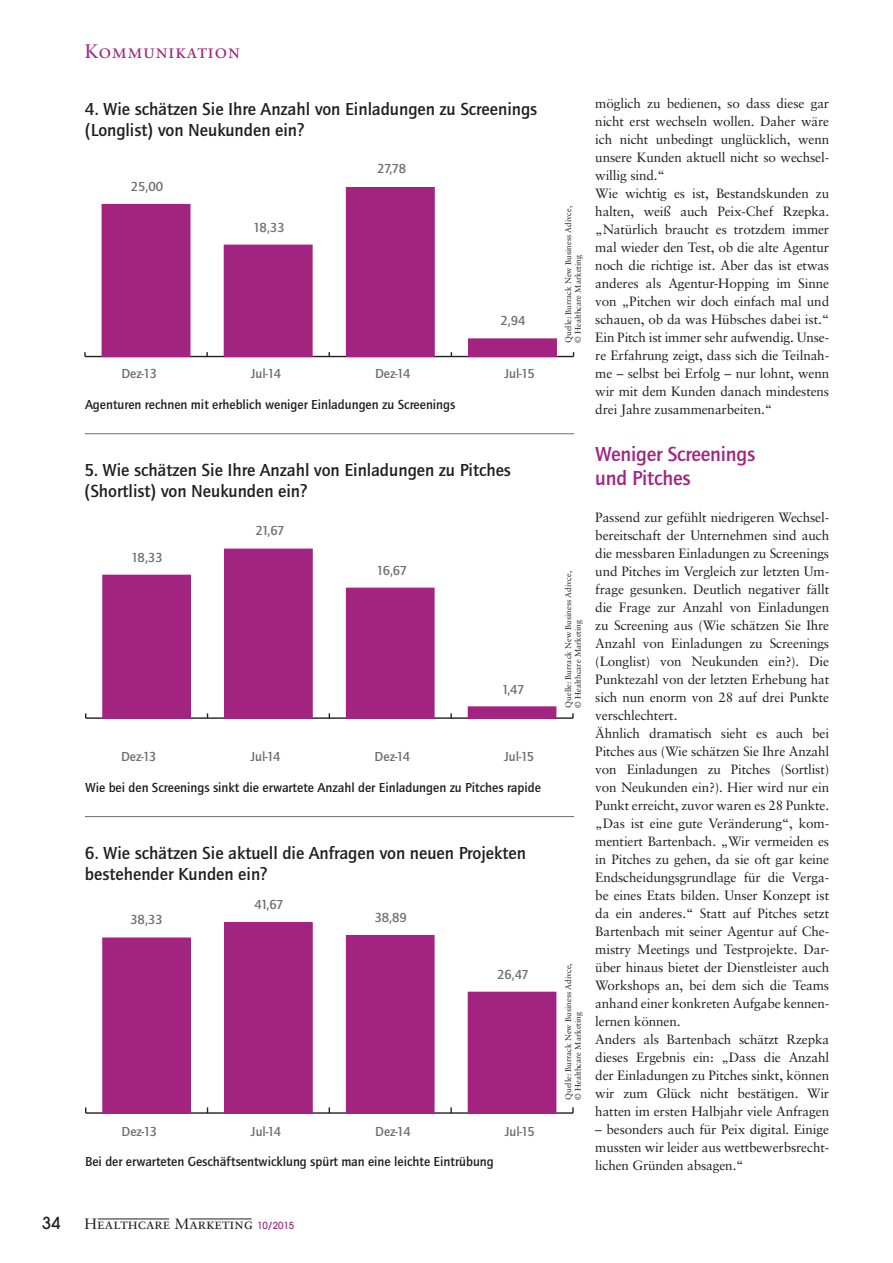
<style>
.page{position:relative;width:893px;height:1263px;background:#fff}
.page>*{position:absolute;margin:0;border:0;box-sizing:border-box;transform-origin:0 0}
.t1{font:500 21px/24px "Quay Sans ITC Std";letter-spacing:-.01em;color:#a22480}
.t2{font:19.5px "Sabon Roman SC";letter-spacing:.025em;color:#a22480}
.t3{font:500 18px/21px "Quay Sans ITC Std";color:#231f20}
.t4{font:500 16.5px "Avant Garde";color:#231f20}
.t5{font:15px "Sabon Roman SC";color:#231f20}
.t6{font:13.5px/18px "Sabon";letter-spacing:-.01em;color:#231f20}
.t7{font:500 13.5px "Quay Sans ITC Std";color:#231f20}
.t8{font:500 13.5px "Quay Sans ITC Std";color:#6d6e70}
.t9{font:8.25px/9.8px "Sabon";color:#231f20}
.s1{font-family:"Avant Garde";font-weight:500;font-size:9.75px;color:#a22480}
</style>
<div class="page">
<hr style="left:98px;top:1219px;width:71px;height:1px;background:#231f20">
<hr style="left:190px;top:1219px;width:62px;height:1px;background:#231f20">
<hr style="left:86px;top:1112px;width:487px;height:2px;background:#231f20">
<svg style="left:572px;top:1107px;width:2px;height:6px"></svg>
<div style="left:103px;top:938px;width:87px;height:175px;background:#a22480"></div>
<div style="left:102px;top:938px;width:89px;height:175px;border:1px solid #a22480"></div>
<div style="left:225px;top:923px;width:87px;height:190px;background:#a22480"></div>
<div style="left:224px;top:922px;width:89px;height:191px;border:1px solid #a22480"></div>
<div style="left:346px;top:935px;width:88px;height:178px;background:#a22480"></div>
<div style="left:468px;top:992px;width:88px;height:121px;background:#a22480"></div>
<hr style="left:86px;top:717px;width:487px;height:2px;background:#231f20">
<div style="left:103px;top:575px;width:87px;height:143px;background:#a22480"></div>
<div style="left:102px;top:575px;width:89px;height:144px;border:1px solid #a22480"></div>
<div style="left:225px;top:549px;width:87px;height:169px;background:#a22480"></div>
<div style="left:224px;top:549px;width:89px;height:170px;border:1px solid #a22480"></div>
<div style="left:346px;top:588px;width:88px;height:130px;background:#a22480"></div>
<div style="left:346px;top:588px;width:88px;height:131px;border:1px solid #a22480"></div>
<div style="left:468px;top:707px;width:88px;height:11px;background:#a22480"></div>
<div style="left:468px;top:706px;width:88px;height:13px;border:1px solid #a22480"></div>
<hr style="left:85px;top:356px;width:488px;height:1px;background:#231f20">
<div style="left:102px;top:204px;width:88px;height:153px;background:#a22480"></div>
<div style="left:224px;top:245px;width:88px;height:112px;background:#a22480"></div>
<div style="left:346px;top:188px;width:88px;height:169px;background:#a22480"></div>
<div style="left:346px;top:187px;width:89px;height:170px;border:1px solid #a22480"></div>
<div style="left:468px;top:339px;width:88px;height:18px;background:#a22480"></div>
<hr style="left:85px;top:816px;width:489px;height:1px;background:#6d6e70">
<hr style="left:85px;top:433px;width:489px;height:1px;background:#6d6e70">
<h2 class="t2" style="left:85px;top:43px;width:156px">Kommunikation</h2>
<h3 class="t3" style="left:85px;top:99px;width:454px">4. Wie schätzen Sie Ihre Anzahl von Einladungen zu Screenings (Longlist) von Neukunden ein?</h3>
<p class="t8" style="left:131px;top:182px;width:34px">25,00</p>
<p class="t8" style="left:253px;top:222px;width:33px">18,33</p>
<p class="t8" style="left:377px;top:163px;width:30px">27,78</p>
<p class="t8" style="left:500px;top:315px;width:27px">2,94</p>
<p class="t8" style="left:121px;top:369px;width:37px">Dez-13</p>
<p class="t8" style="left:251px;top:369px;width:32px">Jul-14</p>
<p class="t8" style="left:375px;top:369px;width:37px">Dez-14</p>
<p class="t8" style="left:504px;top:369px;width:32px">Jul-15</p>
<p class="t7" style="left:85px;top:400px;width:372px">Agenturen rechnen mit erheblich weniger Einladungen zu Screenings</p>
<h3 class="t3" style="left:85px;top:460px;width:428px">5. Wie schätzen Sie Ihre Anzahl von Einladungen zu Pitches (Shortlist) von Neukunden ein?</h3>
<p class="t8" style="left:131px;top:552px;width:33px">18,33</p>
<p class="t8" style="left:255px;top:526px;width:31px">21,67</p>
<p class="t8" style="left:376px;top:565px;width:32px">16,67</p>
<p class="t8" style="left:502px;top:685px;width:24px">1,47</p>
<p class="t8" style="left:121px;top:752px;width:37px">Dez-13</p>
<p class="t8" style="left:250px;top:752px;width:32px">Jul-14</p>
<p class="t8" style="left:375px;top:752px;width:37px">Dez-14</p>
<p class="t8" style="left:504px;top:752px;width:32px">Jul-15</p>
<p class="t7" style="left:85px;top:783px;width:457px">Wie bei den Screenings sinkt die erwartete Anzahl der Einladungen zu Pitches rapide</p>
<h3 class="t3" style="left:85px;top:843px;width:442px">6. Wie schätzen Sie aktuell die Anfragen von neuen Projekten bestehender Kunden ein?</h3>
<p class="t8" style="left:130px;top:914px;width:34px">38,33</p>
<p class="t8" style="left:254px;top:899px;width:31px">41,67</p>
<p class="t8" style="left:374px;top:912px;width:34px">38,89</p>
<p class="t8" style="left:497px;top:969px;width:33px">26,47</p>
<p class="t8" style="left:122px;top:1126px;width:37px">Dez-13</p>
<p class="t8" style="left:251px;top:1126px;width:32px">Jul-14</p>
<p class="t8" style="left:375px;top:1126px;width:37px">Dez-14</p>
<p class="t8" style="left:505px;top:1126px;width:32px">Jul-15</p>
<p class="t7" style="left:85px;top:1157px;width:410px">Bei der erwarteten Geschäftsentwicklung spürt man eine leichte Eintrübung</p>
<p class="t4" style="left:42px;top:1217px;width:20px">34</p>
<p class="t5" style="left:85px;top:1218px;width:211px">Healthcare Marketing <span class="s1">10/2015</span></p>
<p class="t9" style="left:564px;top:343px;width:138px;rotate:-90deg">Quelle: Burrack New Business Adivce, © Healthcare Marketing</p>
<p class="t9" style="left:564px;top:708px;width:138px;rotate:-90deg">Quelle: Burrack New Business Adivce, © Healthcare Marketing</p>
<p class="t9" style="left:564px;top:1100px;width:138px;rotate:-90deg">Quelle: Burrack New Business Adivce, © Healthcare Marketing</p>
<p class="t6" style="left:595px;top:96px;width:235px">möglich zu bedienen, so dass diese gar nicht erst wechseln wollen. Daher wäre ich nicht unbedingt unglücklich, wenn unsere Kunden aktuell nicht so wechsel&shy;willig sind.“<br>Wie wichtig es ist, Bestandskunden zu halten, weiß auch Peix-Chef Rzepka. „Natürlich braucht es trotzdem immer mal wieder den Test, ob die alte Agentur noch die richtige ist. Aber das ist etwas anderes als Agentur-Hopping im Sinne von „Pitchen wir doch einfach mal und schauen, ob da was Hübsches dabei ist.“ Ein Pitch ist immer sehr aufwendig. Unse&shy;re Erfahrung zeigt, dass sich die Teilnah&shy;me – selbst bei Erfolg – nur lohnt, wenn wir mit dem Kunden danach mindestens drei Jahre zusammenarbeiten.“</p>
<h1 class="t1" style="left:595px;top:444px;width:161px">Weniger Screenings und Pitches</h1>
<p class="t6" style="left:595px;top:510px;width:235px">Passend zur gefühlt niedrigeren Wechsel&shy;bereitschaft der Unternehmen sind auch die messbaren Einladungen zu Screenings und Pitches im Vergleich zur letzten Um&shy;frage gesunken. Deutlich negativer fällt die Frage zur Anzahl von Einladungen zu Screening aus (Wie schätzen Sie Ihre Anzahl von Einladungen zu Screenings (Longlist) von Neukunden ein?). Die Punktezahl von der letzten Erhebung hat sich nun enorm von 28 auf drei Punkte verschlechtert.<br>Ähnlich dramatisch sieht es auch bei Pitches aus (Wie schätzen Sie Ihre Anzahl von Einladungen zu Pitches (Sortlist) von Neukunden ein?). Hier wird nur ein Punkt erreicht, zuvor waren es 28 Punkte. „Das ist eine gute Veränderung“, kom&shy;mentiert Bartenbach. „Wir vermeiden es in Pitches zu gehen, da sie oft gar keine Endscheidungsgrundlage für die Verga&shy;be eines Etats bilden. Unser Konzept ist da ein anderes.“ Statt auf Pitches setzt Bartenbach mit seiner Agentur auf Che&shy;mistry Meetings und Testprojekte. Dar&shy;über hinaus bietet der Dienstleister auch Workshops an, bei dem sich die Teams anhand einer konkreten Aufgabe kennen&shy;lernen können.<br>Anders als Bartenbach schätzt Rzepka dieses Ergebnis ein: „Dass die Anzahl der Einladungen zu Pitches sinkt, können wir zum Glück nicht bestätigen. Wir hatten im ersten Halbjahr viele Anfragen</p>
<p class="t6" style="left:595px;top:1121px;width:235px;text-align:justify">– besonders auch für Peix digital. Einige mussten wir leider aus wettbewerbsrecht&shy;lichen Gründen absagen.“</p>
</div>
